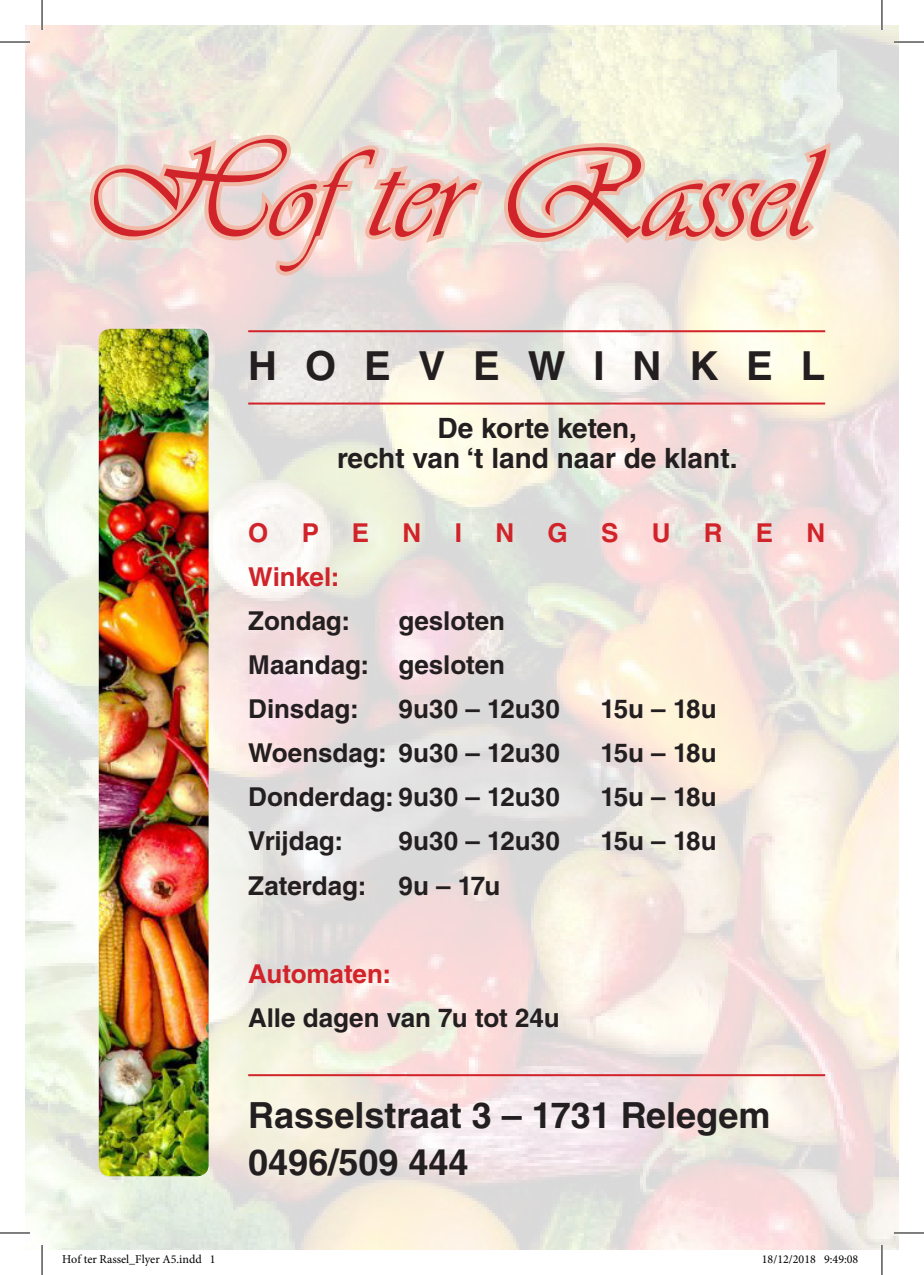
<style>
.page{position:relative;width:924px;height:1275px;background:#fff}
.page>*{position:absolute;margin:0;border:0;box-sizing:border-box;transform-origin:0 0}
.t1{font:130px "Vivaldii";color:#d1232a}
.t2{font:700 40px "Helvetica LT Std";letter-spacing:.695em;color:#231f20}
.t3{font:700 36px/47.4px "Helvetica LT Std";color:#231f20}
.t4{font:700 28px/30.2px "Helvetica LT Std";color:#231f20;text-align:center}
.t5{font:700 26px/44px "Helvetica LT Std";letter-spacing:-.005em;color:#231f20;text-align:justify}
.t6{font:700 26px "Helvetica LT Std";letter-spacing:-.005em;color:#d1232a}
.t7{font:12px "Minion Pro";color:#000}
</style>
<div class="page">
<img style="left:25px;top:25px;width:873px;height:1225px">
<svg style="left:86px;top:129px;width:401px;height:153px;background:#efd6cd"></svg>
<svg style="left:499px;top:136px;width:334px;height:113px;background:#ebd7c8"></svg>
<img style="left:99px;top:329px;width:109px;height:847px">
<hr style="left:248px;top:330px;width:576px;height:2px;background:#d1232a">
<hr style="left:248px;top:402px;width:576px;height:2px;background:#d1232a">
<hr style="left:248px;top:1074px;width:576px;height:2px;background:#d1232a">
<hr style="left:0;top:41px;width:30px;height:2px;background:#fff">
<hr style="left:893px;top:41px;width:30px;height:2px;background:#fff">
<hr style="left:0;top:1231px;width:30px;height:3px;background:#fff">
<hr style="left:893px;top:1231px;width:30px;height:3px;background:#fff">
<hr style="left:41px;top:0;width:2px;height:30px;background:#fff">
<hr style="left:41px;top:1245px;width:2px;height:30px;background:#fff">
<hr style="left:880px;top:0;width:2px;height:30px;background:#fff">
<hr style="left:880px;top:1245px;width:2px;height:30px;background:#fff">
<hr style="left:0;top:42px;width:30px;height:1px;background:#000">
<hr style="left:893px;top:42px;width:30px;height:1px;background:#000">
<hr style="left:0;top:1232px;width:30px;height:1px;background:#000">
<hr style="left:893px;top:1232px;width:30px;height:1px;background:#000">
<hr style="left:42px;top:0;width:1px;height:30px;background:#000">
<hr style="left:42px;top:1245px;width:1px;height:30px;background:#000">
<hr style="left:881px;top:0;width:1px;height:30px;background:#000">
<hr style="left:881px;top:1245px;width:1px;height:30px;background:#000">
<h1 class="t1" style="left:83px;top:119px;width:728px">Hofter Rassel</h1>
<h2 class="t2" style="left:248px;top:341px;width:578px">HOEVEWINKEL</h2>
<p class="t4" style="left:337px;top:412px;width:401px">De korte keten,<br>recht van ‘t land naar de klant.</p>
<p class="t6" style="left:248px;top:517px;width:22px">O</p>
<p class="t6" style="left:301px;top:517px;width:19px">P</p>
<p class="t6" style="left:352px;top:517px;width:19px">E</p>
<p class="t6" style="left:402px;top:517px;width:20px">N</p>
<p class="t6" style="left:454px;top:517px;width:9px">I</p>
<p class="t6" style="left:495px;top:517px;width:20px">N</p>
<p class="t6" style="left:547px;top:517px;width:22px">G</p>
<p class="t6" style="left:601px;top:517px;width:19px">S</p>
<p class="t6" style="left:651px;top:517px;width:20px">U</p>
<p class="t6" style="left:703px;top:517px;width:20px">R</p>
<p class="t6" style="left:755px;top:517px;width:19px">E</p>
<p class="t6" style="left:806px;top:517px;width:20px">N</p>
<p class="t6" style="left:248px;top:561px;width:93px">Winkel:</p>
<p class="t5" style="left:248px;top:598px;width:103px">Zondag:</p>
<p class="t5" style="left:248px;top:598px;width:258px;text-indent:150px">gesloten Maandag: gesloten Dinsdag:</p>
<p class="t5" style="left:398px;top:686px;width:163px">9u30 – 12u30</p>
<p class="t5" style="left:600px;top:686px;width:118px">15u – 18u</p>
<p class="t5" style="left:248px;top:731px;width:313px">Woensdag: 9u30 – 12u30</p>
<p class="t5" style="left:600px;top:731px;width:118px">15u – 18u</p>
<p class="t5" style="left:248px;top:775px;width:313px">Donderdag: 9u30 – 12u30</p>
<p class="t5" style="left:600px;top:775px;width:118px">15u – 18u</p>
<p class="t5" style="left:248px;top:819px;width:96px">Vrijdag:</p>
<p class="t5" style="left:398px;top:819px;width:163px">9u30 – 12u30</p>
<p class="t5" style="left:600px;top:819px;width:118px">15u – 18u</p>
<p class="t5" style="left:248px;top:863px;width:253px">Zaterdag: 9u – 17u</p>
<p class="t6" style="left:248px;top:957px;width:144px">Automaten:</p>
<p class="t5" style="left:248px;top:995px;width:313px">Alle dagen van 7u tot 24u</p>
<h3 class="t3" style="left:248px;top:1091px;width:523px">Rasselstraat 3 – 1731 Relegem<br>0496/509 444</h3>
<p class="t7" style="left:62px;top:1251px;width:155px">Hof ter Rassel_Flyer A5.indd 1</p>
<p class="t7" style="left:761px;top:1251px;width:98px">18/12/2018 9:49:08</p>
</div>
